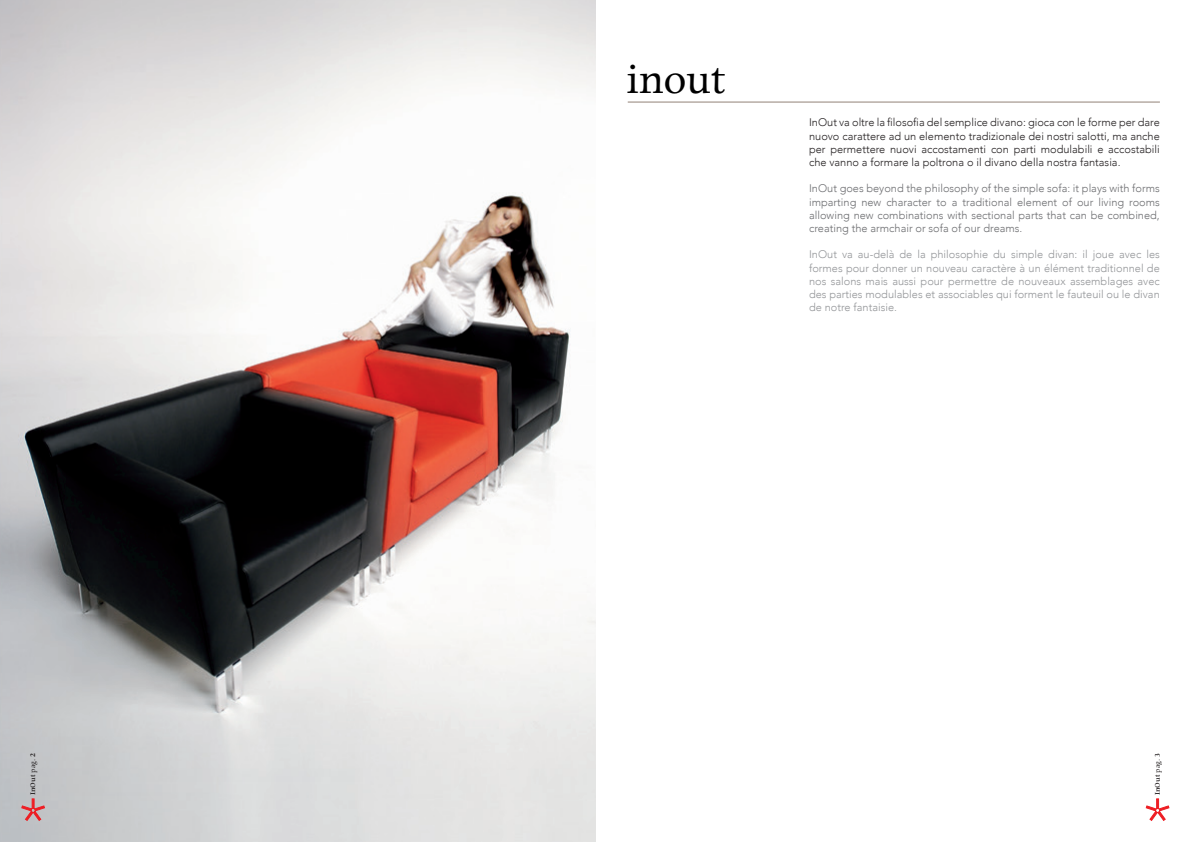
<style>
.page{position:relative;width:1191px;height:842px;background:#fff}
.page>*{position:absolute;margin:0;border:0;box-sizing:border-box;transform-origin:0 0}
.t1{font:47px "Apollo MT Std";letter-spacing:-.01em;color:#000}
.t2{font:300 11px/13.2px "Avenir";color:#939598;text-align:justify}
.t3{font:300 11px/13.2px "Avenir";color:#231f20;text-align:justify}
.t4{font:300 11px/13.2px "Avenir";color:#6c6d70;text-align:justify}
.t5{font:600 8px "Apollo MT Std";color:#231f20}
.s1{font-weight:400}
</style>
<div class="page">
<hr style="left:628px;top:102px;width:531px;height:1px;background:#918177">
<img style="left:0;top:0;width:595px;height:842px">
<svg style="left:1146px;top:799px;width:23px;height:21px"></svg>
<svg style="left:22px;top:799px;width:23px;height:21px"></svg>
<p class="t5" style="left:29px;top:795px;width:43px;rotate:-90deg">InOut <span class="s1">pag.</span> 2</p>
<p class="t1" style="left:626px;top:54px;width:101px">inout</p>
<p class="t3" style="left:809px;top:116px;width:352px">InOut va oltre la filosofia del semplice divano: gioca con le forme per dare nuovo carattere ad un elemento tradizionale dei nostri salotti, ma anche per permettere nuovi accostamenti con parti modulabili e accostabili che vanno a formare la poltrona o il divano della nostra fantasia.</p>
<p class="t4" style="left:809px;top:182px;width:352px">InOut goes beyond the philosophy of the simple sofa: it plays with forms imparting new character to a traditional element of our living rooms allowing new combinations with sectional parts that can be combined, creating the armchair or sofa of our dreams.</p>
<p class="t2" style="left:809px;top:248px;width:352px">InOut va au-delà de la philosophie du simple divan: il joue avec les formes pour donner un nouveau caractère à un élément traditionnel de nos salons mais aussi pour permettre de nouveaux assemblages avec des parties modulables et associables qui forment le fauteuil ou le divan de notre fantaisie.</p>
<p class="t5" style="left:1153px;top:795px;width:43px;rotate:-90deg">InOut <span class="s1">pag.</span> 3</p>
</div>
